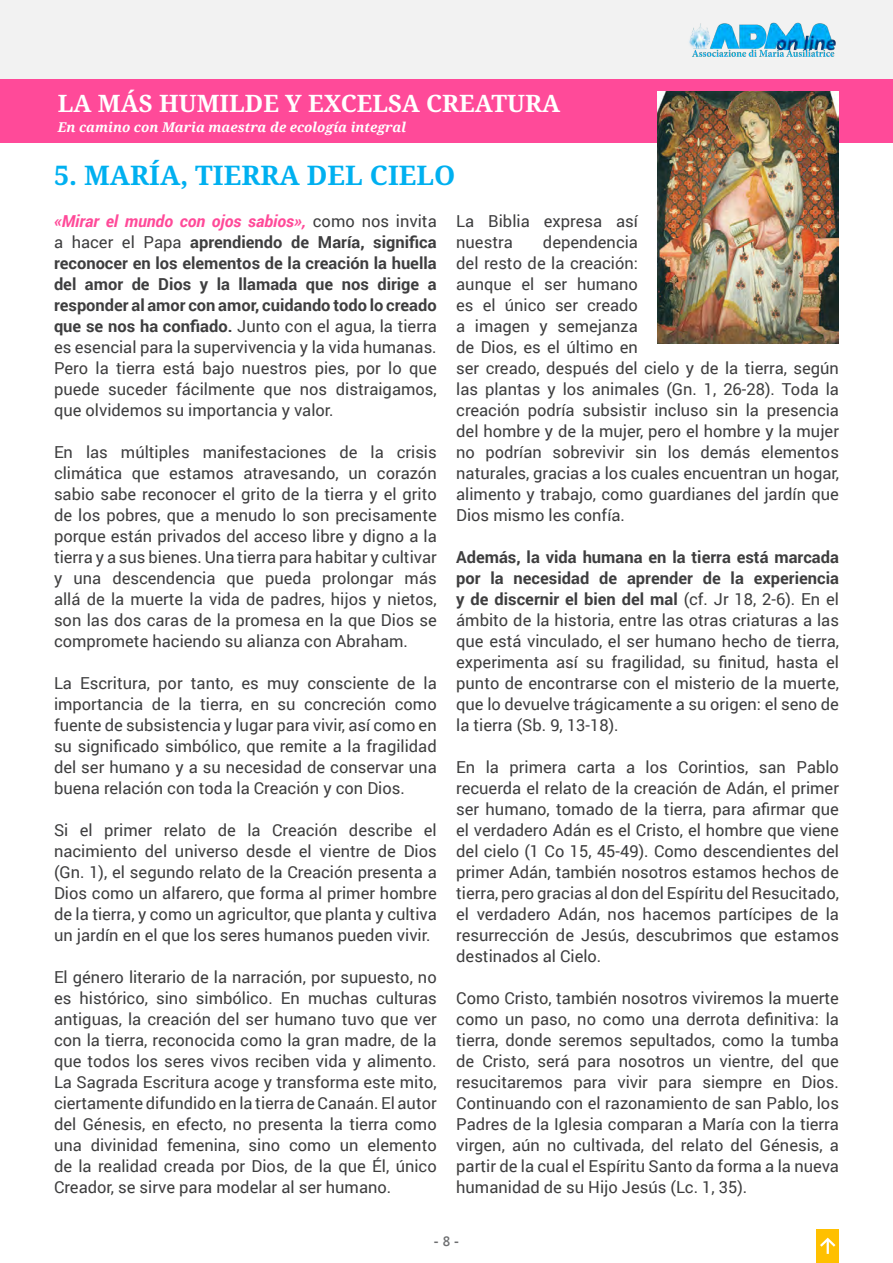
<style>
.page{position:relative;width:893px;height:1263px;background:#fff}
.page>*{position:absolute;margin:0;border:0;box-sizing:border-box;transform-origin:0 0}
.t1{font:700 27px "Noto Serif";color:#00b0f0}
.t2{font:700 24px "Noto Serif";color:#fff}
.t3{font:16.5px/21px "Roboto";color:#3e3e3f;text-align:justify}
.t4{font:italic 700 13.5px "Noto Serif";color:#fff}
.t5{font:700 13.5px "Segoe UI";color:#6d6e70}
.s1{font-weight:700;font-style:italic;color:#ff4a99}
.s2{font-weight:700}
.s3{font-weight:600}
</style>
<div class="page">
<div style="left:0;top:0;width:893px;height:80px;background:#f2f2f2"></div>
<img style="left:689px;top:22px;width:147px;height:35px">
<div style="left:816px;top:1229px;width:23px;height:34px;background:#ffc000"></div>
<svg style="left:820px;top:1237px;width:16px;height:17px"></svg>
<div style="left:0;top:80px;width:893px;height:62px;background:#ff4a99"></div>
<img style="left:657px;top:92px;width:182px;height:252px">
<p class="t2" style="left:58px;top:86px;width:504px">LA MÁS HUMILDE Y EXCELSA CREATURA</p>
<p class="t4" style="left:58px;top:118px;width:350px">En camino con Maria maestra de ecología integral</p>
<p class="t1" style="left:54px;top:156px;width:403px">5. MARÍA, TIERRA DEL CIELO</p>
<p class="t3" style="left:54px;top:210px;width:384px"><span class="s1">«Mirar el mundo con ojos sabios»,</span> como nos invita a hacer el Papa <span class="s2">aprendiendo de María, significa reconocer en los elementos de la creación la huella del amor de Dios y la llamada que nos dirige a responder al amor con amor, cuidando todo lo creado que se nos ha confiado.</span> Junto con el agua, la tierra es esencial para la supervivencia y la vida humanas.<br>Pero la tierra está bajo nuestros pies, por lo que puede suceder fácilmente que nos distraigamos, que olvidemos su importancia y valor.</p>
<p class="t3" style="left:54px;top:441px;width:384px">En las múltiples manifestaciones de la crisis climática que estamos atravesando, un corazón sabio sabe reconocer el grito de la tierra y el grito de los pobres, que a menudo lo son precisamente porque están privados del acceso libre y digno a la tierra y a sus bienes. Una tierra para habitar y cultivar y una descendencia que pueda prolongar más allá de la muerte la vida de padres, hijos y nietos, son las dos caras de la promesa en la que Dios se compromete haciendo su alianza con Abraham.</p>
<p class="t3" style="left:54px;top:672px;width:384px">La Escritura, por tanto, es muy consciente de la importancia de la tierra, en su concreción como fuente de subsistencia y lugar para vivir, así como en su significado simbólico, que remite a la fragilidad del ser humano y a su necesidad de conservar una buena relación con toda la Creación y con Dios.</p>
<p class="t3" style="left:54px;top:819px;width:384px">Si el primer relato de la Creación describe el nacimiento del universo desde el vientre de Dios (Gn. 1), el segundo relato de la Creación presenta a Dios como un alfarero, que forma al primer hombre de la tierra, y como un agricultor, que planta y cultiva un jardín en el que los seres humanos pueden vivir.</p>
<p class="t3" style="left:54px;top:966px;width:384px">El género literario de la narración, por supuesto, no es histórico, sino simbólico. En muchas culturas antiguas, la creación del ser humano tuvo que ver con la tierra, reconocida como la gran madre, de la que todos los seres vivos reciben vida y alimento.<br>La Sagrada Escritura acoge y transforma este mito, ciertamente difundido en la tierra de Canaán. El autor del Génesis, en efecto, no presenta la tierra como una divinidad femenina, sino como un elemento de la realidad creada por Dios, de la que Él, único Creador, se sirve para modelar al ser humano.</p>
<p class="t3" style="left:456px;top:210px;width:183px">La Biblia expresa así nuestra</p>
<p class="t3" style="left:456px;top:231px;width:384px;text-align:left;text-indent:87px">dependencia<br>del resto de la creación:<br>aunque el ser humano<br>es el único ser creado<br>a imagen y semejanza<br>de Dios, es el último en<br>ser creado, después del cielo y de la tierra, según las plantas y los animales (Gn. 1, 26-28). Toda la creación podría subsistir incluso sin la presencia del hombre y de la mujer, pero el hombre y la mujer no podrían sobrevivir sin los demás elementos naturales, gracias a los cuales encuentran un hogar, alimento y trabajo, como guardianes del jardín que Dios mismo les confía.</p>
<p class="t3" style="left:456px;top:546px;width:384px"><span class="s2">Además, la vida humana en la tierra está marcada por la necesidad de aprender de la experiencia y de discernir el bien del mal</span> (cf. Jr 18, 2-6). En el ámbito de la historia, entre las otras criaturas a las que está vinculado, el ser humano hecho de tierra, experimenta así su fragilidad, su finitud, hasta el punto de encontrarse con el misterio de la muerte, que lo devuelve trágicamente a su origen: el seno de la tierra (Sb. 9, 13-18).</p>
<p class="t3" style="left:456px;top:756px;width:384px">En la primera carta a los Corintios, san Pablo recuerda el relato de la creación de Adán, el primer ser humano, tomado de la tierra, para afirmar que el verdadero Adán es el Cristo, el hombre que viene del cielo (1 Co 15, 45-49). Como descendientes del primer Adán, también nosotros estamos hechos de tierra, pero gracias al don del Espíritu del Resucitado, el verdadero Adán, nos hacemos partícipes de la resurrección de Jesús, descubrimos que estamos destinados al Cielo.</p>
<p class="t3" style="left:456px;top:987px;width:384px">Como Cristo, también nosotros viviremos la muerte como un paso, no como una derrota definitiva: la tierra, donde seremos sepultados, como la tumba de Cristo, será para nosotros un vientre, del que resucitaremos para vivir para siempre en Dios.<br>Continuando con el razonamiento de san Pablo, los Padres de la Iglesia comparan a María con la tierra virgen, aún no cultivada, del relato del Génesis, a partir de la cual el Espíritu Santo da forma a la nueva humanidad de su Hijo Jesús (Lc. 1, 35).</p>
<p class="t5" style="left:434px;top:1229px;width:27px">- <span class="s3">8</span> -</p>
</div>
